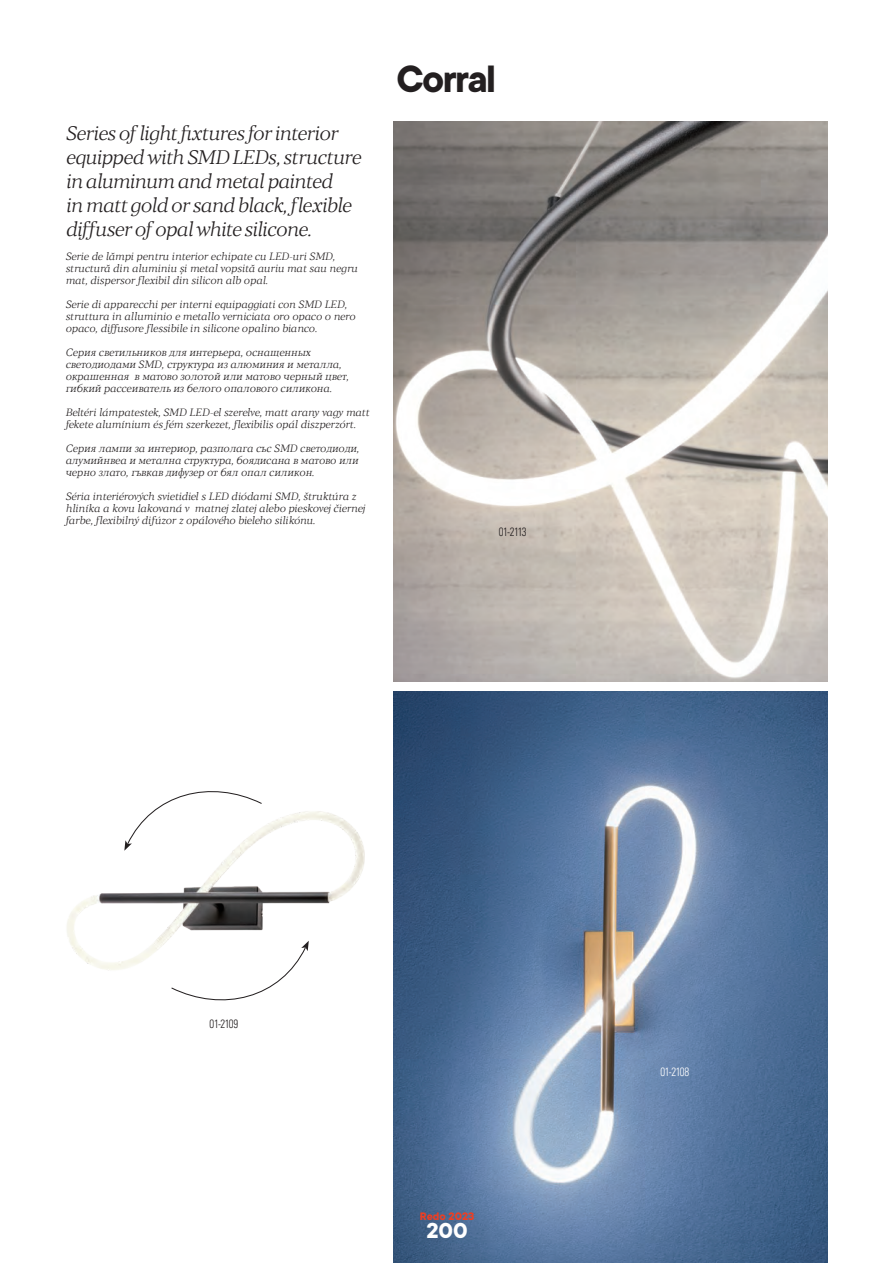
<style>
.page{position:relative;width:893px;height:1263px;background:#fff}
.page>*{position:absolute;margin:0;border:0;box-sizing:border-box;transform-origin:0 0}
.t1{font:700 42px "TT Commons";letter-spacing:-.04em;color:#231f20}
.t2{font:700 24px "TT Commons";color:#fff}
.t3{font:italic 300 19.5px/24px "Blacker Text";letter-spacing:-.04em;color:#231f20}
.t4{font:12px "Univers LTCYR 47 Light Cond";letter-spacing:-.04em;color:#231f20;scale:.9 1}
.t5{font:700 12px "TT Commons";color:#ef3e22}
.t6{font:12px "Univers LTCYR 47 Light Cond";letter-spacing:-.04em;color:#fff;scale:.9 1}
.t7{font:italic 300 10.5px/12px "Blacker Text";color:#231f20}
</style>
<div class="page">
<img style="left:393px;top:692px;width:435px;height:571px">
<img style="left:67px;top:811px;width:298px;height:160px">
<svg style="left:124px;top:791px;width:139px;height:60px"></svg>
<svg style="left:170px;top:941px;width:139px;height:60px"></svg>
<img style="left:393px;top:122px;width:435px;height:559px">
<h3 class="t3" style="left:65px;top:121px;width:297px">Series of light fixtures for interior equipped with SMD LEDs, structure in aluminum and metal painted<br>in matt gold or sand black, flexible diffuser of opal white silicone.</h3>
<p class="t7" style="left:65px;top:250px;width:294px">Serie de lămpi pentru interior echipate cu LED-uri SMD, structură din aluminiu și metal vopsită auriu mat sau negru mat, dispersor flexibil din silicon alb opal.</p>
<p class="t7" style="left:65px;top:298px;width:292px">Serie di apparecchi per interni equipaggiati con SMD LED, struttura in alluminio e metallo verniciata oro opaco o nero opaco, diffusore flessibile in silicone opalino bianco.</p>
<p class="t7" style="left:65px;top:346px;width:285px">Серия светильников для интерьера, оснащенных светодиодами SMD, структура из алюминия и металла, окрашенная в матово золотой или матово черный цвет, гибкий рассеиватель из белого опалового силикона.</p>
<p class="t7" style="left:65px;top:406px;width:305px">Beltéri lámpatestek, SMD LED-el szerelve, matt arany vagy matt fekete alumínium és fém szerkezet, flexibilis opál diszperzórt.</p>
<p class="t7" style="left:65px;top:442px;width:295px;text-align:justify">Серия лампи за интериор, разполага със SMD светодиоди, алумийнвеа и метална структура, боядисана в матово или черно злато, гъвкав дифузер от бял опал силикон.</p>
<p class="t7" style="left:65px;top:490px;width:301px">Séria interiérových svietidiel s LED diódami SMD, štruktúra z hliníka a kovu lakovaná v matnej zlatej alebo pieskovej čiernej farbe, flexibilný difúzor z opálového bieleho silikónu.</p>
<h1 class="t1" style="left:397px;top:55px;width:101px">Corral</h1>
<p class="t4" style="left:499px;top:523px;width:32px">01-2113</p>
<p class="t4" style="left:210px;top:1015px;width:33px">01-2109</p>
<p class="t5" style="left:420px;top:1209px;width:56px">Redo 2023</p>
<h2 class="t2" style="left:426px;top:1217px;width:43px">200</h2>
<p class="t6" style="left:660px;top:1063px;width:33px">01-2108</p>
</div>
